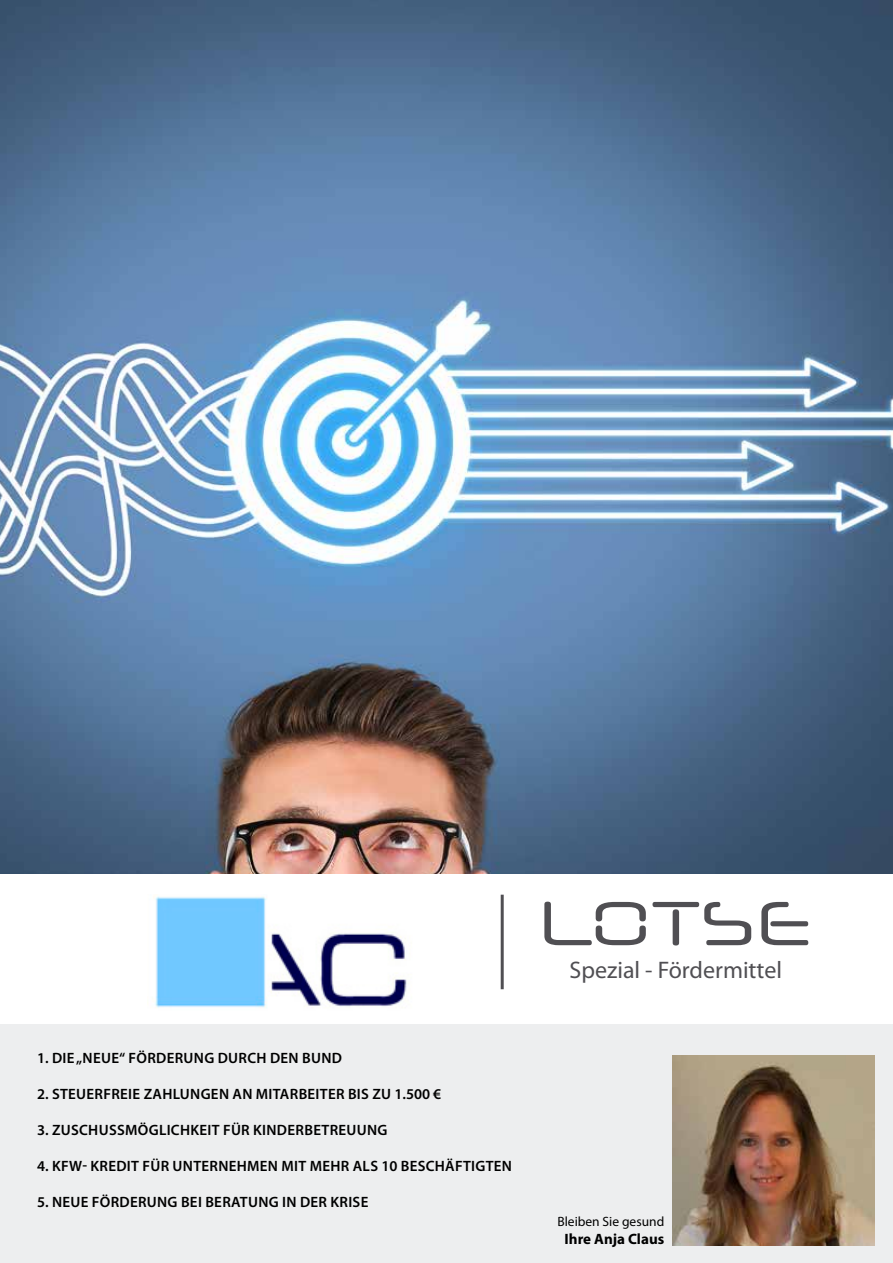
<style>
.page{position:relative;width:893px;height:1263px;background:#fff}
.page>*{position:absolute;margin:0;border:0;box-sizing:border-box;transform-origin:0 0}
.t1{font:97.5px "Neuropol Nova";color:#504f53}
.t2{font:24px "Myriad Pro";color:#504f53}
.t3{font:600 15px "Myriad Pro";letter-spacing:.02em;color:#000}
.t4{font:700 15px "Myriad Pro";color:#000}
.t5{font:13.5px "Myriad Pro";color:#000}
</style>
<div class="page">
<div style="left:0;top:1025px;width:893px;height:238px;background:#edeeef"></div>
<img style="left:0;top:0;width:893px;height:874px">
<hr style="left:501px;top:895px;width:3px;height:94px;background:#504f53">
<img style="left:673px;top:1055px;width:201px;height:190px">
<img style="left:155px;top:896px;width:252px;height:112px">
<p class="t3" style="left:37px;top:1048px;width:306px">1. DIE „NEUE“ FÖRDERUNG DURCH DEN BUND</p>
<p class="t3" style="left:37px;top:1084px;width:406px">2. STEUERFREIE ZAHLUNGEN AN MITARBEITER BIS ZU 1.500 €</p>
<p class="t3" style="left:37px;top:1120px;width:352px">3. ZUSCHUSSMÖGLICHKEIT FÜR KINDERBETREUUNG</p>
<p class="t3" style="left:37px;top:1156px;width:476px">4. KFW- KREDIT FÜR UNTERNEHMEN MIT MEHR ALS 10 BESCHÄFTIGTEN</p>
<p class="t3" style="left:37px;top:1192px;width:333px">5. NEUE FÖRDERUNG BEI BERATUNG IN DER KRISE</p>
<h1 class="t1" style="left:539px;top:883px;width:275px">LOTSE</h1>
<h2 class="t2" style="left:570px;top:955px;width:214px">Spezial - Fördermittel</h2>
<p class="t5" style="left:557px;top:1213px;width:108px">Bleiben Sie gesund</p>
<p class="t4" style="left:565px;top:1229px;width:101px">Ihre Anja Claus</p>
</div>
